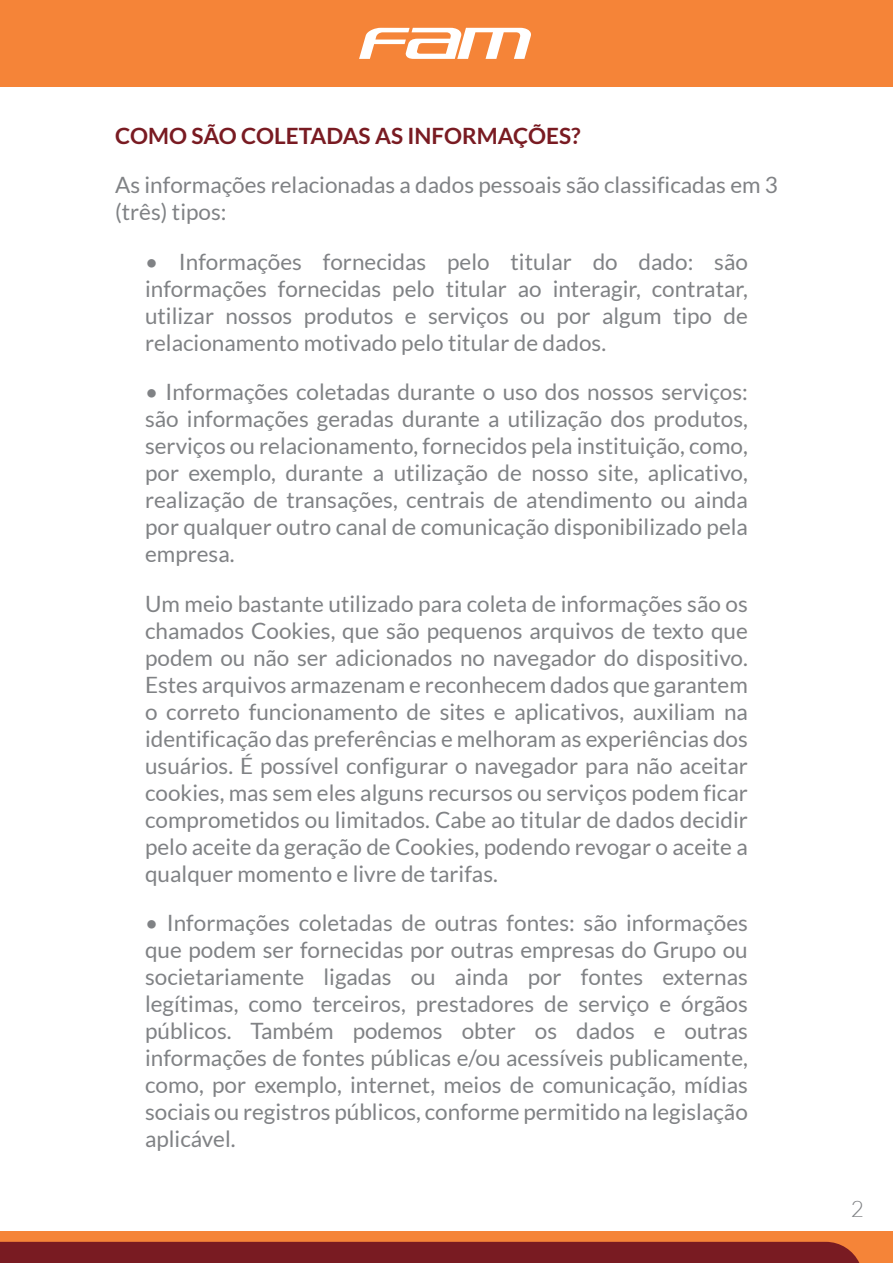
<style>
.page{position:relative;width:893px;height:1263px;background:#fff}
.page>*{position:absolute;margin:0;border:0;box-sizing:border-box;transform-origin:0 0}
.t1{font:22.5px/27px "Lato";color:#808285;text-align:justify}
.t2{font:700 22.5px "Lato";color:#791b22}
.t3{font:300 22.5px "Lato";color:#808285}
</style>
<div class="page">
<div style="left:0;top:1231px;width:893px;height:32px;background:#f58438"></div>
<div style="left:0;top:1242px;width:859px;height:21px;background:#791b22"></div>
<div style="left:0;top:0;width:893px;height:87px;background:#f58438"></div>
<svg style="left:359px;top:28px;width:172px;height:31px"></svg>
<p class="t2" style="left:115px;top:123px;width:467px">COMO SÃO COLETADAS AS INFORMAÇÕES?</p>
<p class="t1" style="left:115px;top:171px;width:664px">As informações relacionadas a dados pessoais são classificadas em 3 (três) tipos:</p>
<p class="t1" style="left:145px;top:248px;width:604px">• Informações fornecidas pelo titular do dado: são informações fornecidas pelo titular ao interagir, contratar, utilizar nossos produtos e serviços ou por algum tipo de relacionamento motivado pelo titular de dados.</p>
<p class="t1" style="left:145px;top:378px;width:604px">• Informações coletadas durante o uso dos nossos serviços: são informações geradas durante a utilização dos produtos, serviços ou relacionamento, fornecidos pela instituição, como, por exemplo, durante a utilização de nosso site, aplicativo, realização de transações, centrais de atendimento ou ainda por qualquer outro canal de comunicação disponibilizado pela empresa.</p>
<p class="t1" style="left:145px;top:590px;width:604px">Um meio bastante utilizado para coleta de informações são os chamados Cookies, que são pequenos arquivos de texto que podem ou não ser adicionados no navegador do dispositivo.<br>Estes arquivos armazenam e reconhecem dados que garantem o correto funcionamento de sites e aplicativos, auxiliam na identificação das preferências e melhoram as experiências dos usuários. É possível configurar o navegador para não aceitar cookies, mas sem eles alguns recursos ou serviços podem ficar comprometidos ou limitados. Cabe ao titular de dados decidir pelo aceite da geração de Cookies, podendo revogar o aceite a qualquer momento e livre de tarifas.</p>
<p class="t1" style="left:145px;top:909px;width:604px">• Informações coletadas de outras fontes: são informações que podem ser fornecidas por outras empresas do Grupo ou societariamente ligadas ou ainda por fontes externas legítimas, como terceiros, prestadores de serviço e órgãos públicos. Também podemos obter os dados e outras informações de fontes públicas e/ou acessíveis publicamente, como, por exemplo, internet, meios de comunicação, mídias sociais ou registros públicos, conforme permitido na legislação aplicável.</p>
<p class="t3" style="left:851px;top:1197px;width:15px">2</p>
</div>
